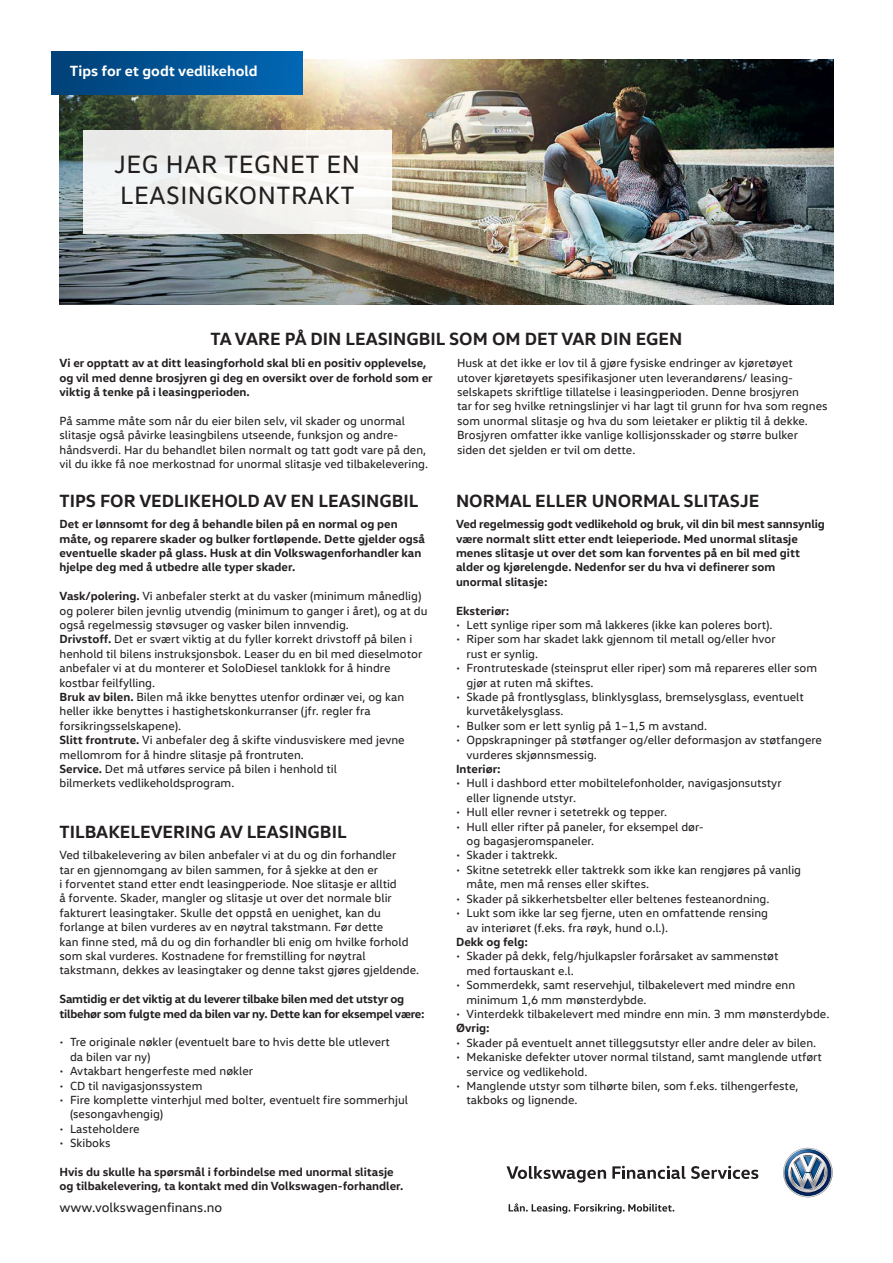
<style>
.page{position:relative;width:893px;height:1263px;background:#fff}
.page>*{position:absolute;margin:0;border:0;box-sizing:border-box;transform-origin:0 0}
.t1{font:25.5px/30.6px "VW Head";letter-spacing:.02em;color:#231f20}
.t2{font:700 18px "VW Head";color:#231f20}
.t3{font:700 15px "VW Head";color:#fff}
.t4{font:13.5px "VW Head";color:#231f20}
.t5{font:12px/14.4px "VW Head";color:#231f20}
.t6{font:700 12px/14.4px "VW Head";color:#231f20}
.t7{font:700 12px/14.4px "VW Head";letter-spacing:-.02em;color:#231f20}
.s1{font-weight:700}
</style>
<div class="page">
<img style="left:60px;top:60px;width:773px;height:244px">
<div style="left:51px;top:51px;width:251px;height:44px;background:linear-gradient(to right,#004077,#0167b4)"></div>
<svg style="left:783px;top:1148px;width:50px;height:49px"></svg>
<svg style="left:507px;top:1166px;width:99px;height:16px"></svg>
<svg style="left:612px;top:1166px;width:73px;height:13px"></svg>
<svg style="left:691px;top:1166px;width:67px;height:13px"></svg>
<svg style="left:509px;top:1203px;width:165px;height:11px"></svg>
<div style="left:83px;top:130px;width:308px;height:104px;background:#f3f3f0"></div>
<p class="t3" style="left:70px;top:61px;width:189px">Tips for et godt vedlikehold</p>
<h1 class="t1" style="left:114px;top:149px;width:247px">JEG HAR TEGNET EN<br>LEASINGKONTRAKT</h1>
<h2 class="t2" style="left:210px;top:327px;width:473px">TA VARE PÅ DIN LEASINGBIL SOM OM DET VAR DIN EGEN</h2>
<p class="t6" style="left:60px;top:355px;width:375px">Vi er opptatt av at ditt leasingforhold skal bli en positiv opplevelse, og vil med denne brosjyren gi deg en oversikt over de forhold som er viktig å tenke på i leasingperioden.</p>
<p class="t5" style="left:60px;top:413px;width:370px">På samme måte som når du eier bilen selv, vil skader og unormal slitasje også påvirke leasingbilens utseende, funksjon og andre&shy;håndsverdi. Har du behandlet bilen normalt og tatt godt vare på den, vil du ikke få noe merkostnad for unormal slitasje ved tilbakelevering.</p>
<h2 class="t2" style="left:60px;top:489px;width:360px">TIPS FOR VEDLIKEHOLD AV EN LEASINGBIL</h2>
<p class="t6" style="left:60px;top:516px;width:367px">Det er lønnsomt for deg å behandle bilen på en normal og pen måte, og reparere skader og bulker fortløpende. Dette gjelder også eventuelle skader på glass. Husk at din Volkswagenforhandler kan hjelpe deg med å utbedre alle typer skader.</p>
<p class="t5" style="left:60px;top:589px;width:369px"><span class="s1">Vask/polering.</span> Vi anbefaler sterkt at du vasker (minimum månedlig) og polerer bilen jevnlig utvendig (minimum to ganger i året), og at du også regelmessig støvsuger og vasker bilen innvendig.<br><span class="s1">Drivstoff.</span> Det er svært viktig at du fyller korrekt drivstoff på bilen i henhold til bilens instruksjonsbok. Leaser du en bil med dieselmotor anbefaler vi at du monterer et SoloDiesel tanklokk for å hindre kostbar feilfylling.<br><span class="s1">Bruk av bilen.</span> Bilen må ikke benyttes utenfor ordinær vei, og kan heller ikke benyttes i hastighetskonkurranser (jfr. regler fra forsikringsselskapene).<br><span class="s1">Slitt frontrute.</span> Vi anbefaler deg å skifte vindusviskere med jevne mellomrom for å hindre slitasje på frontruten.<br><span class="s1">Service.</span> Det må utføres service på bilen i henhold til<br>bilmerkets vedlikeholdsprogram.</p>
<h2 class="t2" style="left:60px;top:820px;width:289px">TILBAKELEVERING AV LEASINGBIL</h2>
<p class="t5" style="left:60px;top:848px;width:361px">Ved tilbakelevering av bilen anbefaler vi at du og din forhandler<br>tar en gjennomgang av bilen sammen, for å sjekke at den er<br>i forventet stand etter endt leasingperiode. Noe slitasje er alltid<br>å forvente. Skader, mangler og slitasje ut over det normale blir fakturert leasingtaker. Skulle det oppstå en uenighet, kan du forlange at bilen vurderes av en nøytral takstmann. Før dette<br>kan finne sted, må du og din forhandler bli enig om hvilke forhold som skal vurderes. Kostnadene for fremstilling for nøytral takstmann, dekkes av leasingtaker og denne takst gjøres gjeldende.</p>
<p class="t7" style="left:60px;top:991px;width:367px">Samtidig er det viktig at du leverer tilbake bilen med det utstyr og tilbehør som fulgte med da bilen var ny. Dette kan for eksempel være:</p>
<p class="t5" style="left:70px;top:1035px;width:321px;text-indent:-10px">• Tre originale nøkler (eventuelt bare to hvis dette ble utlevert da bilen var ny)</p>
<p class="t5" style="left:60px;top:1064px;width:195px">• Avtakbart hengerfeste med nøkler</p>
<p class="t5" style="left:60px;top:1078px;width:144px">• CD til navigasjonssystem</p>
<p class="t5" style="left:70px;top:1092px;width:339px;text-indent:-10px">• Fire komplette vinterhjul med bolter, eventuelt fire sommerhjul (sesongavhengig)</p>
<p class="t5" style="left:60px;top:1121px;width:82px">• Lasteholdere</p>
<p class="t5" style="left:60px;top:1136px;width:53px">• Skiboks</p>
<p class="t6" style="left:60px;top:1164px;width:345px">Hvis du skulle ha spørsmål i forbindelse med unormal slitasje og tilbakelevering, ta kontakt med din Volkswagen-forhandler.</p>
<p class="t4" style="left:60px;top:1199px;width:164px">www.volkswagenfinans.no</p>
<p class="t5" style="left:457px;top:356px;width:372px">Husk at det ikke er lov til å gjøre fysiske endringer av kjøretøyet utover kjøretøyets spesifikasjoner uten leverandørens/ leasing&shy;selskapets skriftlige tillatelse i leasingperioden. Denne brosjyren<br>tar for seg hvilke retningslinjer vi har lagt til grunn for hva som regnes som unormal slitasje og hva du som leietaker er pliktig til å dekke.<br>Brosjyren omfatter ikke vanlige kollisjonsskader og større bulker siden det sjelden er tvil om dette.</p>
<h2 class="t2" style="left:456px;top:489px;width:305px">NORMAL ELLER UNORMAL SLITASJE</h2>
<p class="t6" style="left:456px;top:516px;width:370px">Ved regelmessig godt vedlikehold og bruk, vil din bil mest sannsynlig være normalt slitt etter endt leieperiode. Med unormal slitasje menes slitasje ut over det som kan forventes på en bil med gitt alder og kjørelengde. Nedenfor ser du hva vi definerer som<br>unormal slitasje:</p>
<p class="t6" style="left:456px;top:603px;width:55px">Eksteriør:</p>
<p class="t5" style="left:456px;top:617px;width:318px">• Lett synlige riper som må lakkeres (ikke kan poleres bort).</p>
<p class="t5" style="left:467px;top:632px;width:311px;text-indent:-10px">• Riper som har skadet lakk gjennom til metall og/eller hvor rust er synlig.</p>
<p class="t5" style="left:467px;top:661px;width:352px;text-indent:-10px">• Frontruteskade (steinsprut eller riper) som må repareres eller som gjør at ruten må skiftes.</p>
<p class="t5" style="left:467px;top:689px;width:339px;text-indent:-10px">• Skade på frontlysglass, blinklysglass, bremselysglass, eventuelt kurvetåkelysglass.</p>
<p class="t5" style="left:456px;top:718px;width:253px">• Bulker som er lett synlig på 1–1,5 m avstand.</p>
<p class="t5" style="left:467px;top:733px;width:357px;text-indent:-10px">• Oppskrapninger på støtfanger og/eller deformasjon av støtfangere vurderes skjønnsmessig.</p>
<p class="t6" style="left:456px;top:761px;width:46px">Interiør:</p>
<p class="t5" style="left:467px;top:776px;width:317px;text-indent:-10px">• Hull i dashbord etter mobiltelefonholder, navigasjonsutstyr eller lignende utstyr.</p>
<p class="t5" style="left:456px;top:805px;width:213px">• Hull eller revner i setetrekk og tepper.</p>
<p class="t5" style="left:467px;top:819px;width:239px;text-indent:-10px">• Hull eller rifter på paneler, for eksempel dør&shy;og bagasjeromspaneler.</p>
<p class="t5" style="left:456px;top:848px;width:103px">• Skader i taktrekk.</p>
<p class="t5" style="left:467px;top:862px;width:336px;text-indent:-10px">• Skitne setetrekk eller taktrekk som ikke kan rengjøres på vanlig måte, men må renses eller skiftes.</p>
<p class="t5" style="left:456px;top:891px;width:315px">• Skader på sikkerhetsbelter eller beltenes festeanordning.</p>
<p class="t5" style="left:467px;top:905px;width:303px;text-indent:-10px">• Lukt som ikke lar seg fjerne, uten en omfattende rensing av interiøret (f.eks. fra røyk, hund o.l.).</p>
<p class="t6" style="left:456px;top:934px;width:74px">Dekk og felg:</p>
<p class="t5" style="left:467px;top:949px;width:313px;text-indent:-10px">• Skader på dekk, felg/hjulkapsler forårsaket av sammenstøt med fortauskant e.l.</p>
<p class="t5" style="left:467px;top:977px;width:330px;text-indent:-10px">• Sommerdekk, samt reservehjul, tilbakelevert med mindre enn minimum 1,6 mm mønsterdybde.</p>
<p class="t5" style="left:456px;top:1006px;width:375px">• Vinterdekk tilbakelevert med mindre enn min. 3 mm mønsterdybde.</p>
<p class="t6" style="left:456px;top:1020px;width:35px">Øvrig:</p>
<p class="t5" style="left:456px;top:1035px;width:362px">• Skader på eventuelt annet tilleggsutstyr eller andre deler av bilen.</p>
<p class="t5" style="left:467px;top:1049px;width:357px;text-indent:-10px">• Mekaniske defekter utover normal tilstand, samt manglende utført service og vedlikehold.</p>
<p class="t5" style="left:467px;top:1078px;width:333px;text-indent:-10px">• Manglende utstyr som tilhørte bilen, som f.eks. tilhengerfeste, takboks og lignende.</p>
</div>
